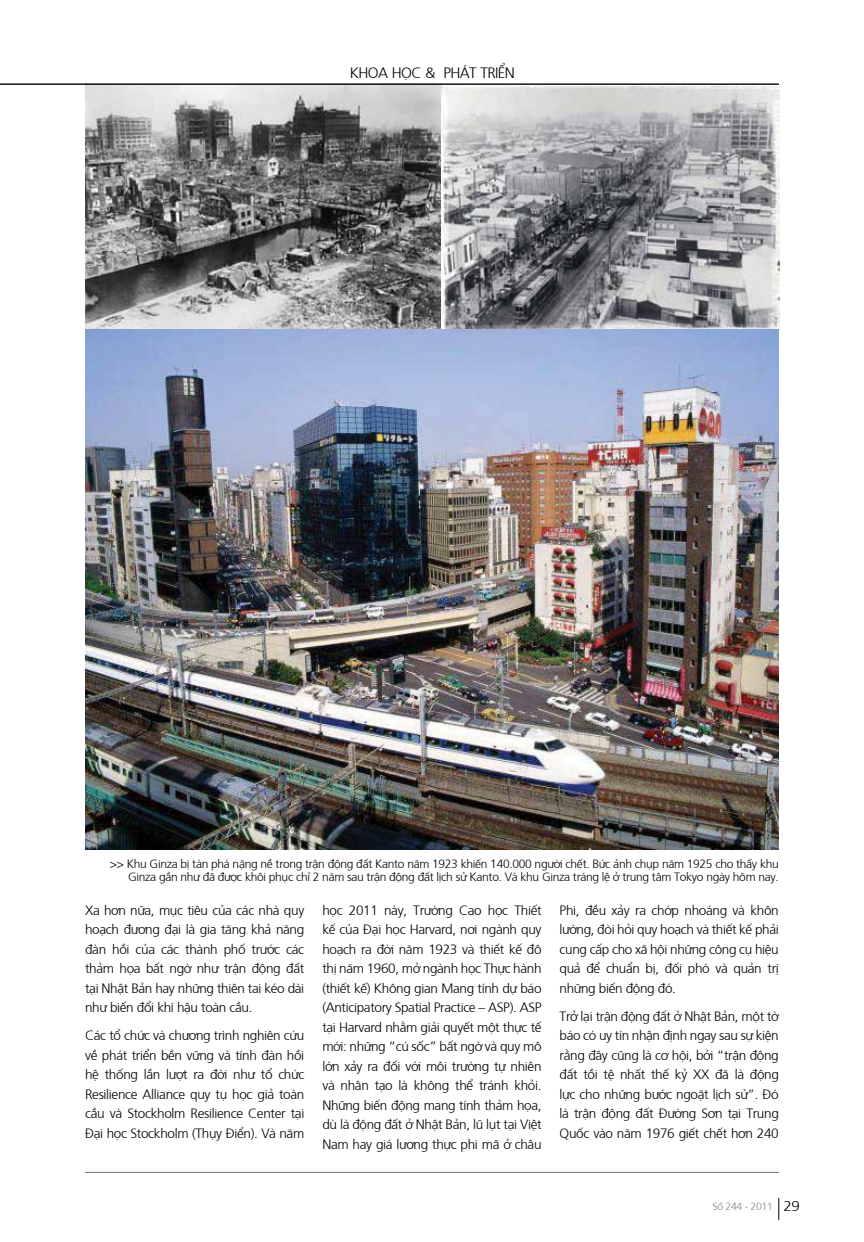
<style>
.page{position:relative;width:864px;height:1242px;background:#fff}
.page>*{position:absolute;margin:0;border:0;box-sizing:border-box;transform-origin:0 0}
.t1{font:300 15px "Frutiger";letter-spacing:-.04em;color:#000}
.t2{font:300 13.5px/19.5px "Frutiger";letter-spacing:-.025em;color:#000;text-align:justify}
.t3{font:300 12px/13.5px "Frutiger";letter-spacing:-.025em;color:#000;text-align:right}
.t4{font:300 10.5px "Frutiger";letter-spacing:-.03em;color:#828b92}
.s1{font-size:14.25px;color:#000}
</style>
<div class="page">
<img style="left:85px;top:85px;width:356px;height:244px">
<img style="left:441px;top:86px;width:337px;height:243px">
<img style="left:85px;top:329px;width:693px;height:520px">
<hr style="left:0;top:84px;width:778px;height:1px;background:#0a0a0b">
<hr style="left:85px;top:1172px;width:693px;height:1px;background:#6d6e71">
<svg style="left:778px;top:1198px;width:1px;height:22px"></svg>
<p class="t1" style="left:349px;top:62px;width:139px">KHOA HỌC &amp; PHÁT TRIỂN</p>
<p class="t3" style="left:110px;top:856px;width:670px">&gt;&gt; Khu Ginza bị tàn phá nặng nề trong trận động đất Kanto năm 1923 khiến 140.000 người chết. Bức ảnh chụp năm 1925 cho thấy khu<br>Ginza gần như đã được khôi phục chỉ 2 năm sau trận động đất lịch sử Kanto. Và khu Ginza tráng lệ ở trung tâm Tokyo ngày hôm nay.</p>
<p class="t2" style="left:85px;top:899px;width:220px">Xa hơn nữa, mục tiêu của các nhà quy hoạch đương đại là gia tăng khả năng đàn hồi của các thành phố trước các thảm họa bất ngờ như trận động đất tại Nhật Bản hay những thiên tai kéo dài như biến đổi khí hậu toàn cầu.</p>
<p class="t2" style="left:85px;top:1025px;width:221px">Các tổ chức và chương trình nghiên cứu về phát triển bền vững và tính đàn hồi hệ thống lần lượt ra đời như tổ chức Resilience Alliance quy tụ học giả toàn cầu và Stockholm Resilience Center tại Đại học Stockholm (Thụy Điển). Và năm</p>
<p class="t2" style="left:322px;top:899px;width:221px">học 2011 này, trường Cao học Thiết kế của Đại học Harvard, nơi ngành quy hoạch ra đời năm 1923 và thiết kế đô thị năm 1960, mở ngành học Thực hành (thiết kế) Không gian Mang tính dự báo (Anticipatory Spatial Practice – ASP). ASP tại Harvard nhằm giải quyết một thực tế mới: những “cú sốc” bất ngờ và quy mô lớn xảy ra đối với môi trường tự nhiên và nhân tạo là không thể tránh khỏi.<br>Những biến động mang tính thảm họa, dù là động đất ở Nhật Bản, lũ lụt tại Việt Nam hay giá lương thực phi mã ở châu</p>
<p class="t2" style="left:559px;top:899px;width:221px">Phi, đều xảy ra chớp nhoáng và khôn lường, đòi hỏi quy hoạch và thiết kế phải cung cấp cho xã hội những công cụ hiệu quả để chuẩn bị, đối phó và quản trị những biến động đó.</p>
<p class="t2" style="left:559px;top:1005px;width:221px">Trở lại trận động đất ở Nhật Bản, một tờ báo có uy tín nhận định ngay sau sự kiện rằng đây cũng là cơ hội, bởi “trận động đất tồi tệ nhất thế kỷ XX đã là động lực cho những bước ngoặt lịch sử”. Đó là trận động đất Đường Sơn tại Trung Quốc vào năm 1976 giết chết hơn 240</p>
<p class="t4" style="left:712px;top:1198px;width:89px">Số 244 - 2011 <span class="s1">29</span></p>
</div>
